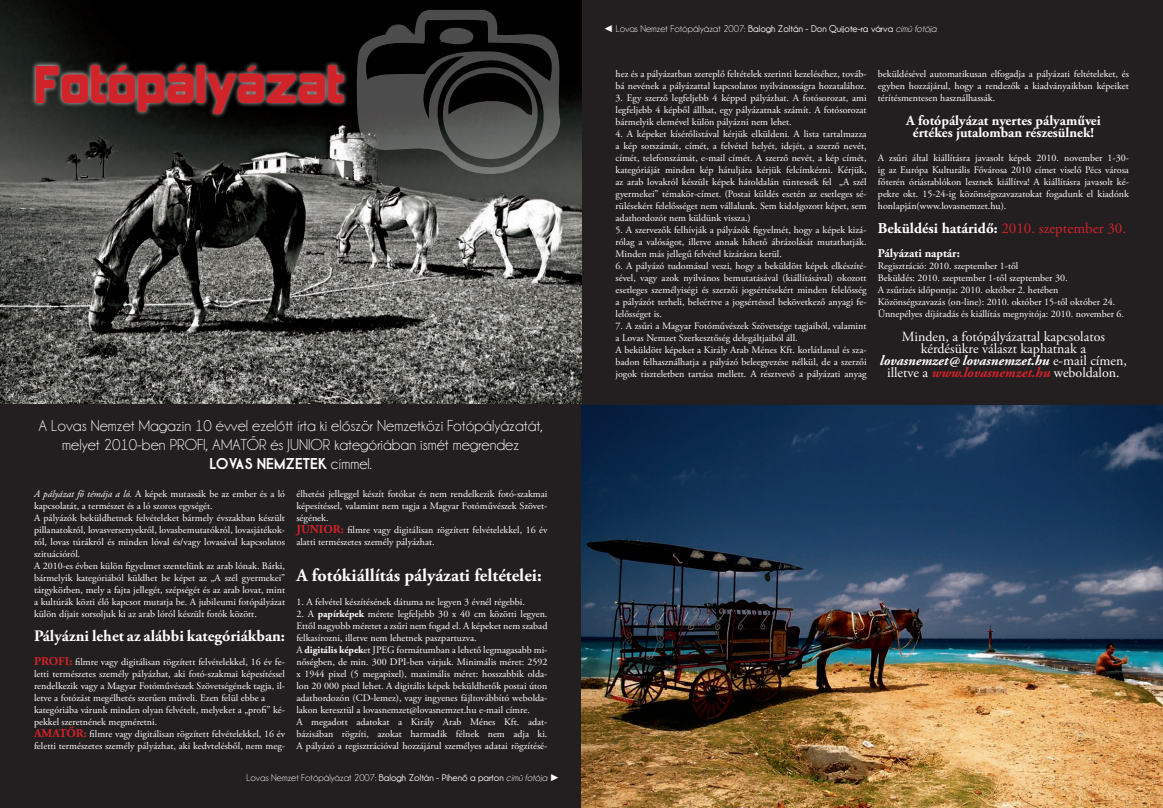
<style>
.page{position:relative;width:1163px;height:808px;background:#fff}
.page>*{position:absolute;margin:0;border:0;box-sizing:border-box;transform-origin:0 0}
.t1{font:49.4px "Kimberley";color:#d1232a}
.kenyér{font:700 18px "Adobe Garamond Pro";color:#fff}
.t2{font:16px "Champagne&Limousines";color:#fff}
.kenyér-2{font:700 16px "Adobe Garamond Pro";color:#fff}
.t3{font:700 16px "Champagne&Limousines Thick";color:#fff}
.kenyér-3{font:700 15px "Adobe Garamond Pro";color:#fff}
.kenyér-4{font:14px/12px "Adobe Garamond Pro";color:#fff;text-align:center}
.kenyér-5{font:700 14px "Adobe Garamond Pro";color:#fff}
.kenyér-6{font:700 12px "Adobe Garamond Pro";color:#fff}
.kenyér-7{font:10px/12px "Adobe Garamond Pro";color:#fff;text-align:justify}
.t4{font:700 10px "Champagne&Limousines";color:#fff}
.t5{font:10px "Champagne&Limousines";color:#fff}
.s1{font-family:"Champagne&Limousines";font-weight:400}
.s2{font-style:italic}
.s3{font-weight:700;font-size:12px;color:#d1232a}
.s4{font-weight:700}
.s5{font-family:"Times New Roman"}
.s6{font-family:"Times New Roman";font-weight:400}
.s7{font-weight:400}
.s8{font-weight:400;font-style:italic}
.s9{font-weight:400;color:#d1232a}
.s10{font-weight:700;font-style:italic}
.s11{font-weight:700;font-style:italic;color:#d1232a}
</style>
<div class="page">
<div style="left:0;top:0;width:1162px;height:808px;background:#231f20"></div>
<img style="left:0;top:0;width:581px;height:404px">
<svg style="left:356px;top:10px;width:214px;height:168px;background:#333432"></svg>
<div style="left:31px;top:60px;width:317px;height:58px;background:#fff;opacity:.75"></div>
<img style="left:581px;top:405px;width:581px;height:403px">
<p class="t1" style="left:35px;top:57px;width:311px">Fotópályázat</p>
<p class="t2" style="left:39px;top:416px;width:506px">A Lovas Nemzet Magazin 10 évvel ezelőtt írta ki először Nemzetközi Fotópályázatát,</p>
<p class="t2" style="left:62px;top:436px;width:458px">melyet 2010-ben PROFI, AMATŐR és JUNIOR kategóriában ismét megrendez</p>
<p class="t3" style="left:209px;top:454px;width:164px">LOVAS NEMZETEK <span class="s1">címmel.</span></p>
<p class="kenyér-7" style="left:34px;top:488px;width:252px"><span class="s2">A pályázat fő témája a ló.</span> A képek mutassák be az ember és a ló kapcsolatát, a természet és a ló szoros egységét.</p>
<p class="kenyér-7" style="left:34px;top:512px;width:252px">A pályázók beküldhetnek felvételeket bármely évszakban készült pillanatokról, lovasversenyekről, lovasbemutatókról, lovasjátékok&shy;ról, lovas túrákról és minden lóval és/vagy lovasával kapcsolatos szituációról.</p>
<p class="kenyér-7" style="left:34px;top:560px;width:252px">A 2010-es évben külön figyelmet szentelünk az arab lónak. Bárki, bármelyik kategóriából küldhet be képet az „A szél gyermekei” tárgykörben, mely a fajta jellegét, szépségét és az arab lovat, mint a kultúrák közti élő kapcsot mutatja be. A jubileumi fotópályázat külön díjait sorsoljuk ki az arab lóról készült fotók között.</p>
<p class="kenyér-2" style="left:34px;top:627px;width:252px">Pályázni lehet az alábbi kategóriákban:</p>
<p class="kenyér-7" style="left:34px;top:656px;width:252px"><span class="s3">PROFI:</span> filmre vagy digitálisan rögzített felvételekkel, 16 év fe&shy;letti természetes személy pályázhat, aki fotó-szakmai képesítéssel rendelkezik vagy a Magyar Fotóművészek Szövetségének tagja, il&shy;letve a fotózást megélhetés szerűen műveli. Ezen felül ebbe a</p>
<p class="kenyér-7" style="left:34px;top:704px;width:252px">kategóriába várunk minden olyan felvételt, melyeket a „profi” ké&shy;pekkel szeretnének megméretni.</p>
<p class="kenyér-7" style="left:34px;top:728px;width:252px"><span class="s3">AMATŐR:</span> filmre vagy digitálisan rögzített felvételekkel, 16 év feletti természetes személy pályázhat, aki kedvtelésből, nem meg-</p>
<p class="kenyér-7" style="left:296px;top:488px;width:252px">élhetési jelleggel készít fotókat és nem rendelkezik fotó-szakmai képesítéssel, valamint nem tagja a Magyar Fotóművészek Szövet&shy;ségének.</p>
<p class="kenyér-7" style="left:296px;top:524px;width:252px"><span class="s3">JUNIOR:</span> filmre vagy digitálisan rögzített felvételekkel, 16 év alatti természetes személy pályázhat.</p>
<p class="kenyér" style="left:296px;top:565px;width:247px">A fotókiállítás pályázati feltételei:</p>
<p class="kenyér-7" style="left:296px;top:596px;width:230px">1. A felvétel készítésének dátuma ne legyen 3 évnél régebbi.</p>
<p class="kenyér-7" style="left:296px;top:608px;width:252px">2. A <span class="s4">papírképek</span> mérete legfeljebb 30 x 40 cm közötti legyen.<br>Ettől nagyobb méretet a zsűri nem fogad el. A képeket nem szabad felkasírozni, illetve nem lehetnek paszpartuzva.</p>
<p class="kenyér-7" style="left:296px;top:644px;width:252px">A <span class="s4">digitális képek</span>et JPEG formátumban a lehető legmagasabb mi&shy;nőségben, de min. 300 DPI-ben várjuk. Minimális méret: 2592 x 1944 pixel (5 megapixel), maximális méret: hosszabbik olda&shy;lon 20 000 pixel lehet. A digitális képek beküldhetők postai úton adathordozón (CD-lemez), vagy ingyenes fájltovábbító webolda&shy;lakon keresztül a lovasnemzet@lovasnemzet.hu e-mail címre.</p>
<p class="kenyér-7" style="left:296px;top:716px;width:252px">A megadott adatokat a Király Arab Ménes Kft. adat&shy;bázisában rögzíti, azokat harmadik félnek nem adja ki.<br>A pályázó a regisztrációval hozzájárul személyes adatai rögzítésé-</p>
<p class="t5" style="left:246px;top:772px;width:314px">Lovas Nemzet Fotópályázat 2007: <span class="s4">Balogh Zoltán - Pihenő a parton</span> <span class="s2">című fotója</span> <span class="s5">►</span></p>
<p class="t4" style="left:603px;top:23px;width:335px"><span class="s6">◄</span> <span class="s7">Lovas Nemzet Fotópályázat 2007:</span> Balogh Zoltán - Don Quijote-ra várva <span class="s8">című fotója</span></p>
<p class="kenyér-7" style="left:615px;top:68px;width:252px">hez és a pályázatban szereplő feltételek szerinti kezeléséhez, továb&shy;bá nevének a pályázattal kapcsolatos nyilvánosságra hozatalához.</p>
<p class="kenyér-7" style="left:615px;top:92px;width:252px">3. Egy szerző legfeljebb 4 képpel pályázhat. A fotósorozat, ami legfeljebb 4 képből állhat, egy pályázatnak számít. A fotósorozat bármelyik elemével külön pályázni nem lehet.</p>
<p class="kenyér-7" style="left:615px;top:128px;width:252px">4. A képeket kísérőlistával kérjük elküldeni. A lista tartalmazza a kép sorszámát, címét, a felvétel helyét, idejét, a szerző nevét, címét, telefonszámát, e-mail címét. A szerző nevét, a kép címét, kategóriáját minden kép hátuljára kérjük felcímkézni. Kérjük, az arab lovakról készült képek hátoldalán tüntessék fel „A szél gyermekei” témakör-címet. (Postai küldés esetén az esetleges sé&shy;rülésekért felelősséget nem vállalunk. Sem kidolgozott képet, sem adathordozót nem küldünk vissza.)</p>
<p class="kenyér-7" style="left:615px;top:224px;width:252px">5. A szervezők felhívják a pályázók figyelmét, hogy a képek kizá&shy;rólag a valóságot, illetve annak hihető ábrázolását mutathatják.<br>Minden más jellegű felvétel kizárásra kerül.</p>
<p class="kenyér-7" style="left:615px;top:260px;width:252px">6. A pályázó tudomásul veszi, hogy a beküldött képek elkészíté&shy;sével, vagy azok nyilvános bemutatásával (kiállításával) okozott esetleges személyiségi és szerzői jogsértésekért minden felelősség a pályázót terheli, beleértve a jogsértéssel bekövetkező anyagi fe&shy;lelősséget is.</p>
<p class="kenyér-7" style="left:615px;top:320px;width:252px">7. A zsűri a Magyar Fotóművészek Szövetsége tagjaiból, valamint a Lovas Nemzet Szerkesztőség delegáltjaiból áll.</p>
<p class="kenyér-7" style="left:615px;top:344px;width:252px">A beküldött képeket a Király Arab Ménes Kft. korlátlanul és sza&shy;badon felhasználhatja a pályázó beleegyezése nélkül, de a szerzői jogok tiszteletben tartása mellett. A résztvevő a pályázati anyag</p>
<p class="kenyér-7" style="left:877px;top:68px;width:252px">beküldésével automatikusan elfogadja a pályázati feltételeket, és egyben hozzájárul, hogy a rendezők a kiadványaikban képeiket térítésmentesen használhassák.</p>
<p class="kenyér-5" style="left:905px;top:113px;width:196px">A fotópályázat nyertes pályaművei</p>
<p class="kenyér-5" style="left:912px;top:125px;width:183px">értékes jutalomban részesülnek!</p>
<p class="kenyér-7" style="left:877px;top:152px;width:252px">A zsűri által kiállításra javasolt képek 2010. november 1-30- ig az Európa Kulturális Fővárosa 2010 címet viselő Pécs városa főterén óriástablókon lesznek kiállítva! A kiállításra javasolt ké&shy;pekre okt. 15-24-ig közönségszavazatokat fogadunk el kiadónk honlapján(www.lovasnemzet.hu).</p>
<p class="kenyér-3" style="left:877px;top:220px;width:250px">Beküldési határidő: <span class="s9">2010. szeptember 30.</span></p>
<p class="kenyér-6" style="left:877px;top:246px;width:83px">Pályázati naptár:</p>
<p class="kenyér-7" style="left:877px;top:260px;width:248px;text-align:left">Regisztráció: 2010. szeptember 1-től<br>Beküldés: 2010. szeptember 1-től szeptember 30.<br>A zsűrizés időpontja: 2010. október 2. hetében Közönségszavazás (on-line): 2010. október 15-től október 24.<br>Ünnepélyes díjátadás és kiállítás megnyitója: 2010. november 6.</p>
<p class="kenyér-4" style="left:901px;top:331px;width:205px">Minden, a fotópályázattal kapcsolatos</p>
<p class="kenyér-4" style="left:920px;top:343px;width:167px">kérdésükre választ kaphatnak a</p>
<p class="kenyér-4" style="left:879px;top:355px;width:248px"><span class="s10">lovasnemzet@ lovasnemzet.hu</span> e-mail címen, illetve a <span class="s11">www.lovasnemzet.hu</span> weboldalon.</p>
</div>
